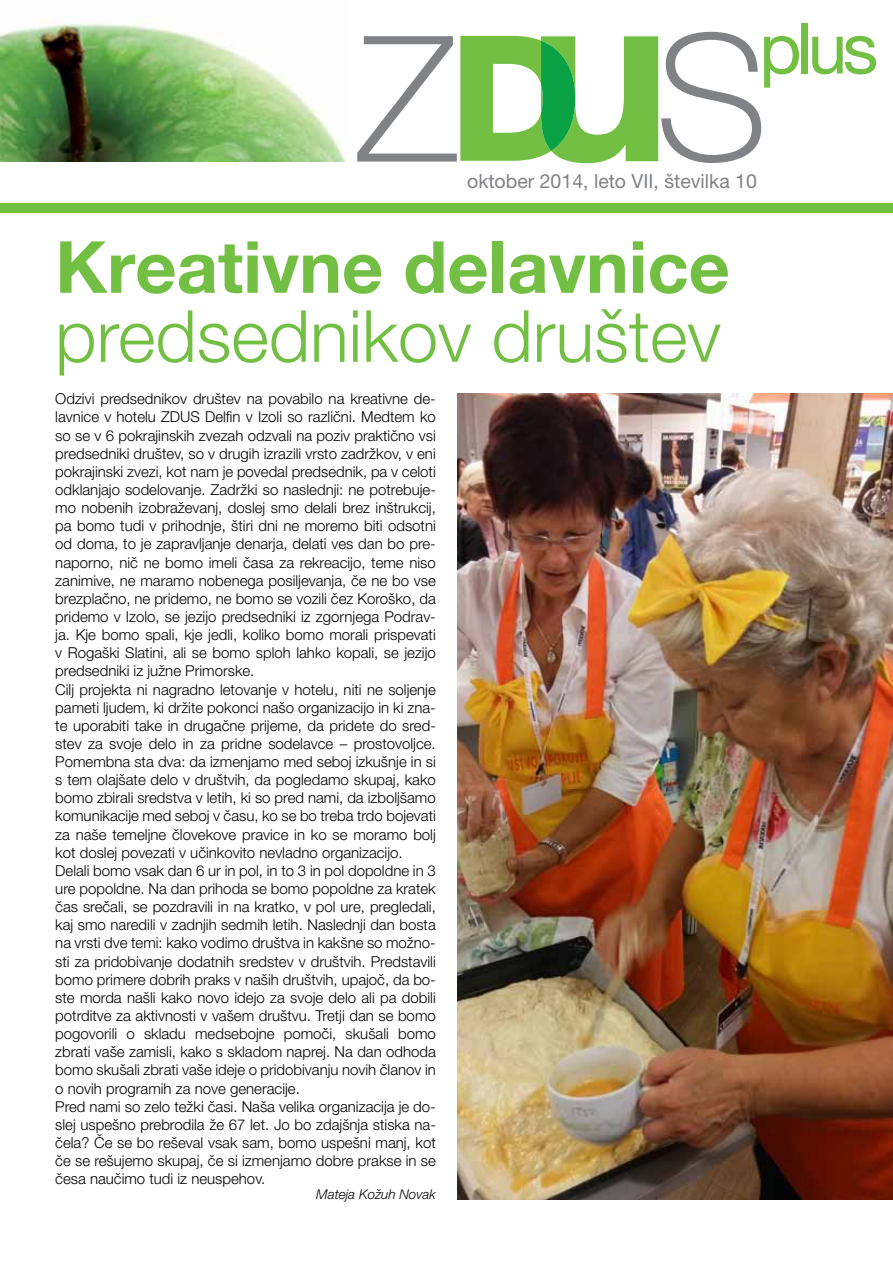
<style>
.page{position:relative;width:893px;height:1263px;background:#fff}
.page>*{position:absolute;margin:0;border:0;box-sizing:border-box;transform-origin:0 0}
.t1{font:300 72px "Helvetica Neue LT Pro";color:#72bf44}
.t2{font:700 72px "Helvetica Neue LT Pro";color:#72bf44}
.t3{font:19.5px "Helvetica Neue LT Pro";color:#808285}
.t4{font:300 15px/18.1px "Helvetica Neue LT Pro";color:#000}
.t5{font:italic 300 13.5px "Helvetica Neue LT Pro";color:#000}
</style>
<div class="page">
<svg style="left:357px;top:32px;width:442px;height:131px"></svg>
<div style="left:802px;top:23px;width:6px;height:51px;background:#72bf44"></div>
<svg style="left:812px;top:36px;width:64px;height:38px"></svg>
<div style="left:0;top:203px;width:893px;height:10px;background:#72bf44"></div>
<img style="left:0;top:24px;width:347px;height:138px">
<img style="left:457px;top:394px;width:436px;height:805px">
<h2 class="t3" style="left:467px;top:169px;width:291px">oktober 2014, leto VII, številka 10</h2>
<h1 class="t2" style="left:55px;top:223px;width:676px">Kreativne delavnice</h1>
<h1 class="t1" style="left:55px;top:292px;width:667px">predsednikov društev</h1>
<p class="t4" style="left:55px;top:390px;width:382px">Odzivi predsednikov društev na povabilo na kreativne de&shy;lavnice v hotelu ZDUS Delfin v Izoli so različni. Medtem ko so se v 6 pokrajinskih zvezah odzvali na poziv praktično vsi predsedniki društev, so v drugih izrazili vrsto zadržkov, v eni pokrajinski zvezi, kot nam je povedal predsednik, pa v celoti odklanjajo sodelovanje. Zadržki so naslednji: ne potrebuje&shy;mo nobenih izobraževanj, doslej smo delali brez inštrukcij, pa bomo tudi v prihodnje, štiri dni ne moremo biti odsotni od doma, to je zapravljanje denarja, delati ves dan bo pre&shy;naporno, nič ne bomo imeli časa za rekreacijo, teme niso zanimive, ne maramo nobenega posiljevanja, če ne bo vse brezplačno, ne pridemo, ne bomo se vozili čez Koroško, da pridemo v Izolo, se jezijo predsedniki iz zgornjega Podrav&shy;ja. Kje bomo spali, kje jedli, koliko bomo morali prispevati v Rogaški Slatini, ali se bomo sploh lahko kopali, se jezijo predsedniki iz južne Primorske.<br>Cilj projekta ni nagradno letovanje v hotelu, niti ne soljenje pameti ljudem, ki držite pokonci našo organizacijo in ki zna&shy;te uporabiti take in drugačne prijeme, da pridete do sred&shy;stev za svoje delo in za pridne sodelavce – prostovoljce.<br>Pomembna sta dva: da izmenjamo med seboj izkušnje in si s tem olajšate delo v društvih, da pogledamo skupaj, kako bomo zbirali sredstva v letih, ki so pred nami, da izboljšamo komunikacije med seboj v času, ko se bo treba trdo bojevati za naše temeljne človekove pravice in ko se moramo bolj kot doslej povezati v učinkovito nevladno organizacijo.<br>Delali bomo vsak dan 6 ur in pol, in to 3 in pol dopoldne in 3 ure popoldne. Na dan prihoda se bomo popoldne za kratek čas srečali, se pozdravili in na kratko, v pol ure, pregledali, kaj smo naredili v zadnjih sedmih letih. Naslednji dan bosta na vrsti dve temi: kako vodimo društva in kakšne so možno&shy;sti za pridobivanje dodatnih sredstev v društvih. Predstavili bomo primere dobrih praks v naših društvih, upajoč, da bo&shy;ste morda našli kako novo idejo za svoje delo ali pa dobili potrditve za aktivnosti v vašem društvu. Tretji dan se bomo pogovorili o skladu medsebojne pomoči, skušali bomo zbrati vaše zamisli, kako s skladom naprej. Na dan odhoda bomo skušali zbrati vaše ideje o pridobivanju novih članov in o novih programih za nove generacije.<br>Pred nami so zelo težki časi. Naša velika organizacija je do&shy;slej uspešno prebrodila že 67 let. Jo bo zdajšnja stiska na&shy;čela? Če se bo reševal vsak sam, bomo uspešni manj, kot če se rešujemo skupaj, če si izmenjamo dobre prakse in se česa naučimo tudi iz neuspehov.</p>
<p class="t5" style="left:316px;top:1186px;width:121px">Mateja Kožuh Novak</p>
</div>
